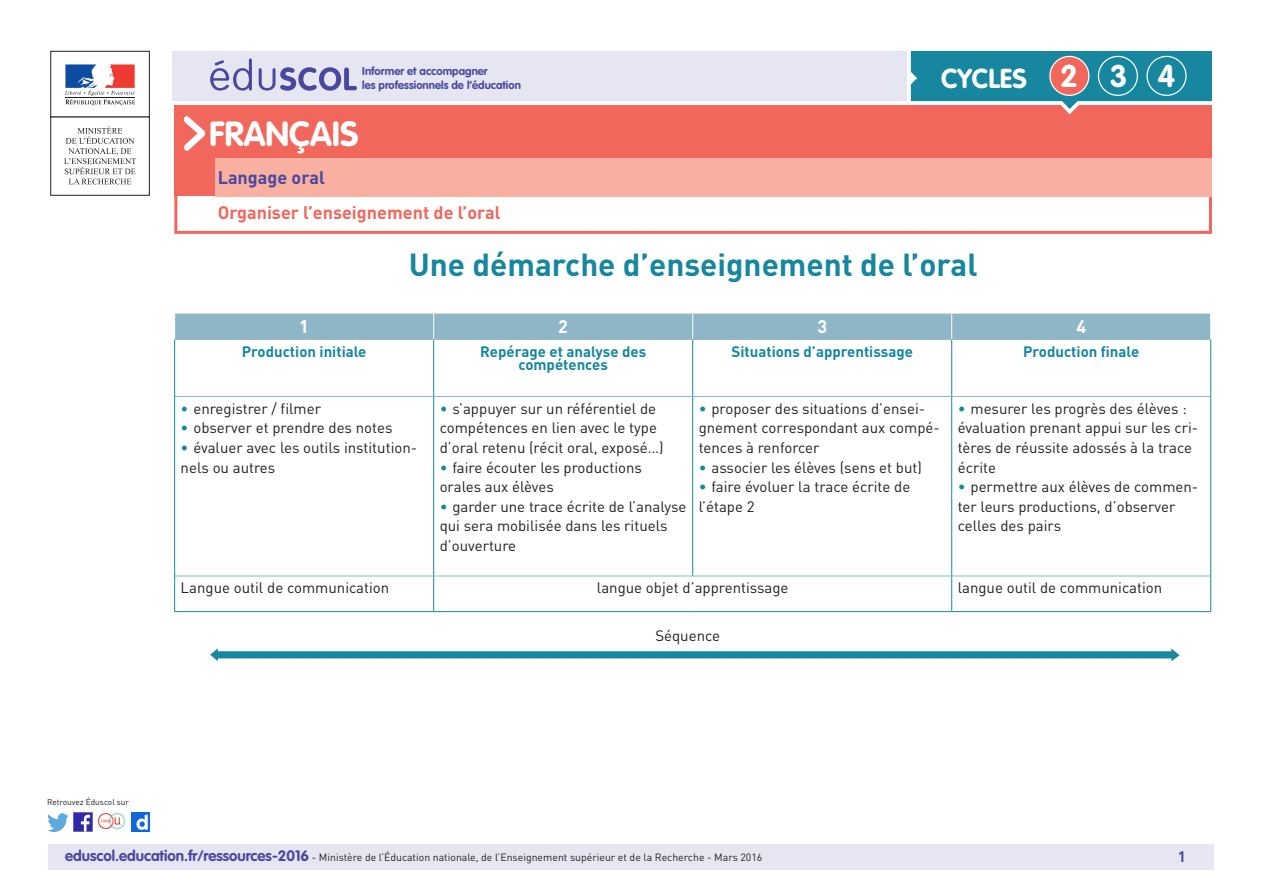
<style>
.page{position:relative;width:1263px;height:893px;background:#fff}
.page>*{position:absolute;margin:0;border:0;box-sizing:border-box;transform-origin:0 0}
._01_Nom_de_la_discip{font:700 34.5px "VAG Rounded Std";color:#fff}
._01_Titre_de_la_fich{font:700 31.5px "DIN Pro";color:#16879f}
.t1{font:700 30.9px "VAG Rounded Std";color:#fff}
.t2{font:700 27px "VAG Rounded Std";color:#fff}
._03_Sous-catégorie-r{font:700 18px "DIN Pro";color:#f2675c}
._02_Catégorie_ressou{font:700 18px "DIN Pro";color:#4a489e}
.Titre_têtière_tablea{font:700 18px "DIN Pro";color:#fff}
._08_Liste_à_puces_ni{font:15px/19.5px "DIN Pro";color:#231f20}
.Texte_gras_bleu{font:700 15px/13.5px "DIN Pro";color:#16879f;text-align:center}
.Texte_courant_tablea{font:15px "DIN Pro";color:#231f20}
._06_Texte_courant{font:15px "DIN Pro";color:#231f20}
.t3{font:700 15px "DIN Pro";color:#4a489e}
.t4{font:700 11.25px/13.5px "VAG Rounded Std";color:#4a489e}
.t5{font:10.5px "DIN Pro";color:#231f20}
.t6{font:8.25px "DIN Pro";color:#231f20}
.s1{color:#16879f}
.s2{font-family:"VAG Rounded Std";font-weight:700;font-size:15px;color:#4a489e}
</style>
<div class="page">
<div style="left:174px;top:192px;width:1038px;height:42px;border:3px solid #f2675c"></div>
<div style="left:49px;top:844px;width:1165px;height:26px;background:#e6e5f2"></div>
<img style="left:74px;top:812px;width:18px;height:19px">
<img style="left:47px;top:813px;width:22px;height:18px">
<img style="left:131px;top:812px;width:18px;height:19px">
<img style="left:97px;top:812px;width:29px;height:18px">
<div style="left:175px;top:105px;width:1037px;height:91px;background:#f2675c"></div>
<div style="left:215px;top:158px;width:997px;height:38px;background:#f9b0a0"></div>
<svg style="left:183px;top:116px;width:22px;height:35px"></svg>
<div style="left:172px;top:51px;width:735px;height:49px;background:#e6e5f2"></div>
<svg style="left:210px;top:58px;width:147px;height:33px"></svg>
<div style="left:50px;top:51px;width:100px;height:66px;border:1px solid #231f20"></div>
<svg style="left:65px;top:64px;width:70px;height:41px"></svg>
<hr style="left:65px;top:97px;width:70px;height:1px;background:#231f20">
<div style="left:50px;top:117px;width:100px;height:79px;border:1px solid #231f20"></div>
<svg style="left:64px;top:126px;width:72px;height:58px"></svg>
<svg style="left:911px;top:51px;width:301px;height:64px"></svg>
<div style="left:1050px;top:56px;width:39px;height:39px;background:#f2675c;border-radius:50%"></div>
<div style="left:1049px;top:56px;width:40px;height:40px;border:1px solid #fff;border-radius:50%"></div>
<div style="left:1098px;top:56px;width:40px;height:40px;border:1px solid #fff;border-radius:50%"></div>
<div style="left:1146px;top:56px;width:40px;height:40px;border:1px solid #fff;border-radius:50%"></div>
<div style="left:174px;top:314px;width:1037px;height:25px;background:#8fb6c6"></div>
<hr style="left:174px;top:339px;width:260px;height:1px;background:#8fb6c6">
<hr style="left:434px;top:339px;width:259px;height:1px;background:#8fb6c6">
<hr style="left:693px;top:339px;width:259px;height:1px;background:#8fb6c6">
<hr style="left:952px;top:339px;width:259px;height:1px;background:#8fb6c6">
<hr style="left:175px;top:396px;width:259px;height:1px;background:#8fb6c6">
<hr style="left:434px;top:396px;width:259px;height:1px;background:#8fb6c6">
<hr style="left:693px;top:396px;width:259px;height:1px;background:#8fb6c6">
<hr style="left:952px;top:396px;width:258px;height:1px;background:#8fb6c6">
<hr style="left:175px;top:576px;width:259px;height:1px;background:#8fb6c6">
<hr style="left:434px;top:576px;width:259px;height:1px;background:#8fb6c6">
<hr style="left:693px;top:576px;width:259px;height:1px;background:#8fb6c6">
<hr style="left:952px;top:576px;width:258px;height:1px;background:#8fb6c6">
<hr style="left:174px;top:340px;width:1px;height:56px;background:#16879f">
<hr style="left:433px;top:340px;width:1px;height:56px;background:#16879f">
<hr style="left:692px;top:340px;width:1px;height:56px;background:#16879f">
<hr style="left:951px;top:340px;width:1px;height:56px;background:#16879f">
<hr style="left:1210px;top:340px;width:1px;height:56px;background:#16879f">
<hr style="left:174px;top:396px;width:1px;height:180px;background:#16879f">
<hr style="left:433px;top:397px;width:1px;height:179px;background:#16879f">
<hr style="left:692px;top:397px;width:1px;height:179px;background:#16879f">
<hr style="left:951px;top:397px;width:1px;height:179px;background:#16879f">
<hr style="left:1210px;top:396px;width:1px;height:180px;background:#16879f">
<hr style="left:174px;top:576px;width:1px;height:35px;background:#16879f">
<hr style="left:433px;top:576px;width:1px;height:35px;background:#16879f">
<hr style="left:951px;top:576px;width:1px;height:35px;background:#16879f">
<hr style="left:1210px;top:576px;width:1px;height:35px;background:#16879f">
<hr style="left:174px;top:611px;width:260px;height:1px;background:#16879f">
<hr style="left:434px;top:611px;width:259px;height:1px;background:#16879f">
<hr style="left:693px;top:611px;width:259px;height:1px;background:#16879f">
<hr style="left:952px;top:611px;width:259px;height:1px;background:#16879f">
<svg style="left:210px;top:648px;width:970px;height:13px"></svg>
<p class="t4" style="left:362px;top:65px;width:160px">Informer et accompagner<br>les professionnels de l’éducation</p>
<p class="t2" style="left:941px;top:63px;width:87px">CYCLES</p>
<p class="t1" style="left:1060px;top:57px;width:19px">2</p>
<p class="t1" style="left:1110px;top:57px;width:19px">3</p>
<p class="t1" style="left:1157px;top:57px;width:19px">4</p>
<p class="_01_Nom_de_la_discip" style="left:209px;top:113px;width:151px">FRANÇAIS</p>
<p class="_02_Catégorie_ressou" style="left:218px;top:166px;width:109px">Langage oral</p>
<p class="_03_Sous-catégorie-r" style="left:218px;top:201px;width:284px">Organiser l’enseignement de l’oral</p>
<p class="_01_Titre_de_la_fich" style="left:409px;top:244px;width:570px">Une démarche d’enseignement de l’oral</p>
<p class="Titre_têtière_tablea" style="left:299px;top:315px;width:11px">1</p>
<p class="Titre_têtière_tablea" style="left:558px;top:315px;width:11px">2</p>
<p class="Titre_têtière_tablea" style="left:817px;top:315px;width:11px">3</p>
<p class="Titre_têtière_tablea" style="left:1076px;top:315px;width:11px">4</p>
<p class="Texte_gras_bleu" style="left:242px;top:344px;width:126px">Production initiale</p>
<p class="Texte_gras_bleu" style="left:480px;top:344px;width:168px">Repérage et analyse des compétences</p>
<p class="Texte_gras_bleu" style="left:731px;top:344px;width:183px">Situations d’apprentissage</p>
<p class="Texte_gras_bleu" style="left:1023px;top:344px;width:118px">Production finale</p>
<p class="_08_Liste_à_puces_ni" style="left:181px;top:398px;width:142px"><span class="s1">•</span> enregistrer / filmer</p>
<p class="_08_Liste_à_puces_ni" style="left:181px;top:418px;width:213px"><span class="s1">•</span> observer et prendre des notes</p>
<p class="_08_Liste_à_puces_ni" style="left:181px;top:437px;width:238px"><span class="s1">•</span> évaluer avec les outils institution&shy;nels ou autres</p>
<p class="_08_Liste_à_puces_ni" style="left:440px;top:398px;width:225px"><span class="s1">•</span> s’appuyer sur un référentiel de compétences en lien avec le type d’oral retenu (récit oral, exposé…)</p>
<p class="_08_Liste_à_puces_ni" style="left:440px;top:457px;width:204px"><span class="s1">•</span> faire écouter les productions orales aux élèves</p>
<p class="_08_Liste_à_puces_ni" style="left:440px;top:496px;width:248px"><span class="s1">•</span> garder une trace écrite de l’analyse qui sera mobilisée dans les rituels d’ouverture</p>
<p class="_08_Liste_à_puces_ni" style="left:958px;top:398px;width:242px"><span class="s1">•</span> mesurer les progrès des élèves : évaluation prenant appui sur les cri&shy;tères de réussite adossés à la trace écrite</p>
<p class="_08_Liste_à_puces_ni" style="left:958px;top:476px;width:242px"><span class="s1">•</span> permettre aux élèves de commen&shy;ter leurs productions, d’observer celles des pairs</p>
<p class="_08_Liste_à_puces_ni" style="left:699px;top:398px;width:243px"><span class="s1">•</span> proposer des situations d’ensei&shy;gnement correspondant aux compé&shy;tences à renforcer</p>
<p class="_08_Liste_à_puces_ni" style="left:699px;top:457px;width:225px"><span class="s1">•</span> associer les élèves (sens et but)</p>
<p class="_08_Liste_à_puces_ni" style="left:699px;top:476px;width:213px"><span class="s1">•</span> faire évoluer la trace écrite de l’étape 2</p>
<p class="Texte_courant_tablea" style="left:181px;top:579px;width:210px">Langue outil de communication</p>
<p class="Texte_courant_tablea" style="left:597px;top:579px;width:193px">langue objet d’apprentissage</p>
<p class="Texte_courant_tablea" style="left:958px;top:579px;width:206px">langue outil de communication</p>
<p class="_06_Texte_courant" style="left:655px;top:626px;width:66px">Séquence</p>
<p class="t6" style="left:47px;top:796px;width:83px">Retrouvez Éduscol sur</p>
<p class="t5" style="left:65px;top:850px;width:699px"><span class="s2">eduscol.education.fr/ressources-2016</span> - Ministère de l’Éducation nationale, de l’Enseignement supérieur et de la Recherche - Mars 2016</p>
<p class="t3" style="left:1178px;top:846px;width:10px">1</p>
</div>
